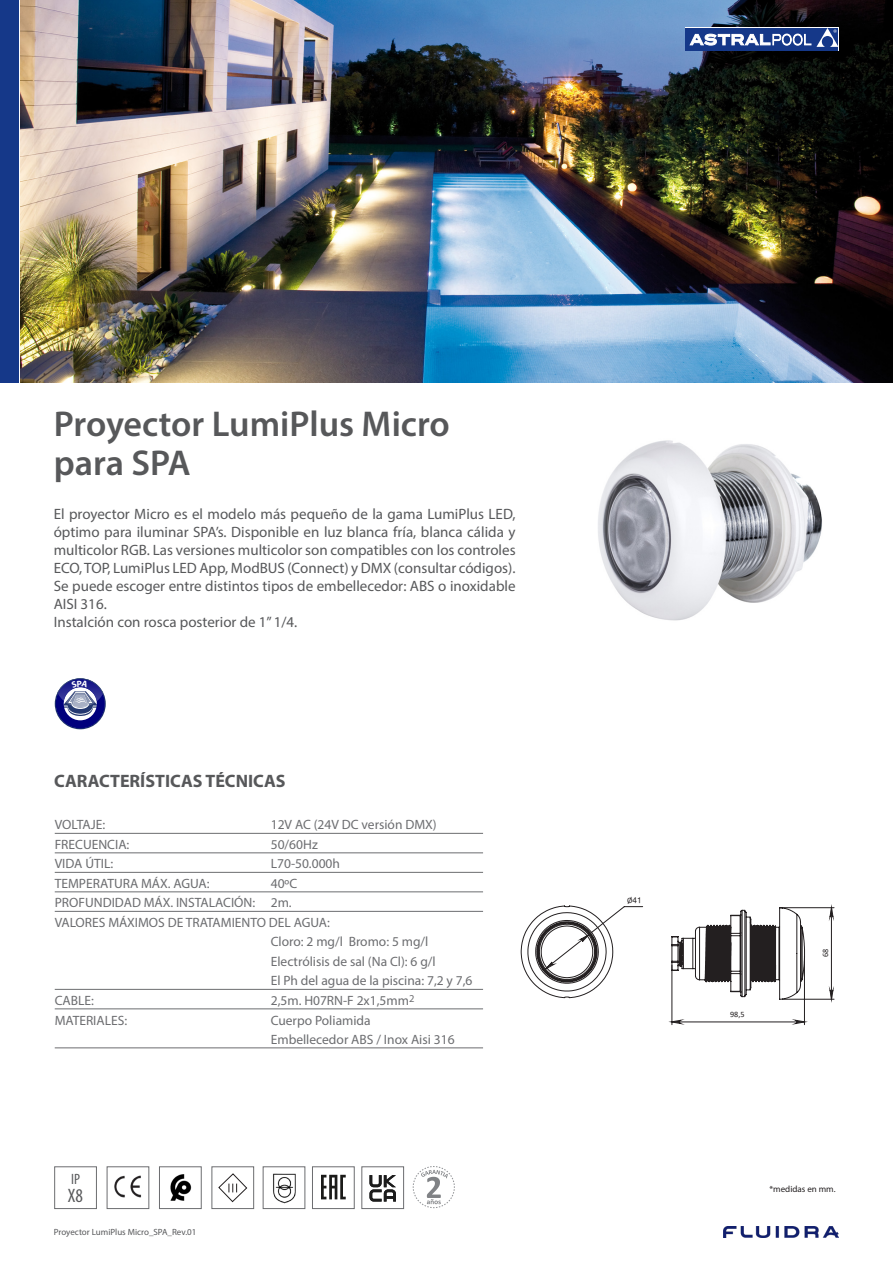
<style>
.page{position:relative;width:893px;height:1263px;background:#fff}
.page>*{position:absolute;margin:0;border:0;box-sizing:border-box;transform-origin:0 0}
.t1{font:600 36px/39px "Myriad Pro";color:#57585a}
.t2{font:condensed 19.5px "Myriad Pro";color:#57585a}
.t3{font:700 18px "Myriad Pro";color:#57585a}
.t4{font:15px/18px "Myriad Pro";color:#57585a;text-align:justify}
.t5{font:condensed 15px "Myriad Pro";color:#57585a}
.t6{font:13.5px "Myriad Pro";color:#6c6d70}
.t7{font:9px "Myriad Pro";color:#57585a}
.t8{font:9px "Myriad Pro";color:#231f20}
.t9{font:8.25px "Calibri";color:#231f20}
.t10{font:8.25px "Sans Serif";color:#231f20}
.s1{font-family:"Calibri"}
</style>
<div class="page">
<div style="left:0;top:0;width:19px;height:383px;background:#153889"></div>
<hr style="left:55px;top:833px;width:428px;height:1px;background:#6c6d70">
<hr style="left:55px;top:852px;width:428px;height:1px;background:#6c6d70">
<hr style="left:55px;top:872px;width:428px;height:1px;background:#6c6d70">
<hr style="left:55px;top:891px;width:428px;height:1px;background:#6c6d70">
<hr style="left:55px;top:911px;width:428px;height:1px;background:#6c6d70">
<hr style="left:55px;top:989px;width:428px;height:1px;background:#6c6d70">
<hr style="left:55px;top:1008px;width:428px;height:1px;background:#6c6d70">
<hr style="left:55px;top:1047px;width:428px;height:1px;background:#6c6d70">
<img style="left:723px;top:1226px;width:116px;height:11px">
<img style="left:598px;top:440px;width:224px;height:181px">
<img style="left:21px;top:0;width:871px;height:383px">
<hr style="left:672px;top:965px;width:1px;height:60px;background:#231f20">
<hr style="left:804px;top:956px;width:1px;height:69px;background:#231f20">
<hr style="left:782px;top:999px;width:52px;height:1px;background:#231f20">
<hr style="left:782px;top:907px;width:52px;height:1px;background:#231f20">
<svg style="left:669px;top:1019px;width:138px;height:5px"></svg>
<svg style="left:829px;top:905px;width:5px;height:97px"></svg>
<svg style="left:671px;top:907px;width:134px;height:93px"></svg>
<svg style="left:521px;top:905px;width:122px;height:93px"></svg>
<div style="left:685px;top:27px;width:154px;height:24px;background:#fff"></div>
<div style="left:686px;top:28px;width:130px;height:23px;background:#153889"></div>
<div style="left:816px;top:28px;width:22px;height:23px;background:#153889"></div>
<svg style="left:690px;top:28px;width:148px;height:19px"></svg>
<div style="left:107px;top:1166px;width:42px;height:43px;border:1px solid #6c6d70"></div>
<img style="left:114px;top:1176px;width:28px;height:22px">
<div style="left:54px;top:1166px;width:43px;height:43px;border:1px solid #6c6d70"></div>
<div style="left:263px;top:1166px;width:42px;height:43px;border:1px solid #6c6d70"></div>
<img style="left:273px;top:1173px;width:23px;height:31px">
<div style="left:212px;top:1166px;width:42px;height:43px;border:1px solid #6c6d70"></div>
<svg style="left:218px;top:1173px;width:30px;height:29px"></svg>
<img style="left:170px;top:1174px;width:21px;height:27px">
<div style="left:159px;top:1166px;width:43px;height:43px;border:1px solid #6c6d70"></div>
<div style="left:312px;top:1166px;width:43px;height:43px;border:1px solid #6c6d70"></div>
<svg style="left:321px;top:1175px;width:25px;height:24px"></svg>
<div style="left:361px;top:1166px;width:43px;height:43px;border:1px solid #6c6d70"></div>
<svg style="left:369px;top:1175px;width:27px;height:26px"></svg>
<svg style="left:412px;top:1166px;width:43px;height:43px"></svg>
<svg style="left:55px;top:678px;width:51px;height:51px"></svg>
<p class="t1" style="left:54px;top:404px;width:397px">Proyector LumiPlus Micro para SPA</p>
<p class="t4" style="left:54px;top:505px;width:463px">El proyector Micro es el modelo más pequeño de la gama LumiPlus LED, óptimo para iluminar SPA’s. Disponible en luz blanca fría, blanca cálida y multicolor RGB. Las versiones multicolor son compatibles con los controles ECO, TOP, LumiPlus LED App, ModBUS (Connect) y DMX (consultar códigos).<br>Se puede escoger entre distintos tipos de embellecedor: ABS o inoxidable AISI 316.</p>
<p class="t4" style="left:54px;top:613px;width:245px">Instalción con rosca posterior de 1” 1/4.</p>
<p class="t3" style="left:54px;top:769px;width:233px">CARACTERÍSTICAS TÉCNICAS</p>
<p class="t6" style="left:55px;top:817px;width:52px">VOLTAJE:</p>
<p class="t6" style="left:271px;top:817px;width:167px">12V AC (24V DC versión DMX)</p>
<p class="t6" style="left:55px;top:836px;width:76px">FRECUENCIA:</p>
<p class="t6" style="left:271px;top:836px;width:49px">50/60Hz</p>
<p class="t6" style="left:55px;top:856px;width:60px">VIDA ÚTIL:</p>
<p class="t6" style="left:271px;top:856px;width:71px">L70-50.000h</p>
<p class="t6" style="left:55px;top:875px;width:156px">TEMPERATURA MÁX. AGUA:</p>
<p class="t6" style="left:271px;top:875px;width:28px">40ºC</p>
<p class="t6" style="left:55px;top:895px;width:238px">PROFUNDIDAD MÁX. INSTALACIÓN: 2m.</p>
<p class="t6" style="left:55px;top:914px;width:277px">VALORES MÁXIMOS DE TRATAMIENTO DEL AGUA:</p>
<p class="t6" style="left:271px;top:934px;width:159px">Cloro: 2 mg/l Bromo: 5 mg/l</p>
<p class="t6" style="left:271px;top:953px;width:166px">Electrólisis de sal (Na Cl): 6 g/l</p>
<p class="t6" style="left:271px;top:973px;width:203px">El Ph del agua de la piscina: 7,2 y 7,6</p>
<p class="t6" style="left:55px;top:992px;width:41px">CABLE:</p>
<p class="t6" style="left:271px;top:992px;width:145px">2,5m. H07RN-F 2x1,5mm<sup>2</sup></p>
<p class="t6" style="left:55px;top:1012px;width:74px">MATERIALES:</p>
<p class="t6" style="left:271px;top:1012px;width:101px">Cuerpo Poliamida</p>
<p class="t6" style="left:271px;top:1031px;width:185px">Embellecedor ABS / Inox Aisi 316</p>
<p class="t5" style="left:71px;top:1170px;width:10px">IP</p>
<p class="t2" style="left:68px;top:1184px;width:17px">X8</p>
<p class="t7" style="left:54px;top:1227px;width:144px">Proyector LumiPlus Micro_SPA_Rev.01</p>
<p class="t10" style="left:627px;top:895px;width:16px"><span class="s1">Ø</span>41</p>
<p class="t9" style="left:730px;top:1009px;width:16px">98,5</p>
<p class="t9" style="left:820px;top:957px;width:10px;rotate:-90deg">68</p>
<p class="t8" style="left:770px;top:1184px;width:68px">*medidas en mm.</p>
</div>
